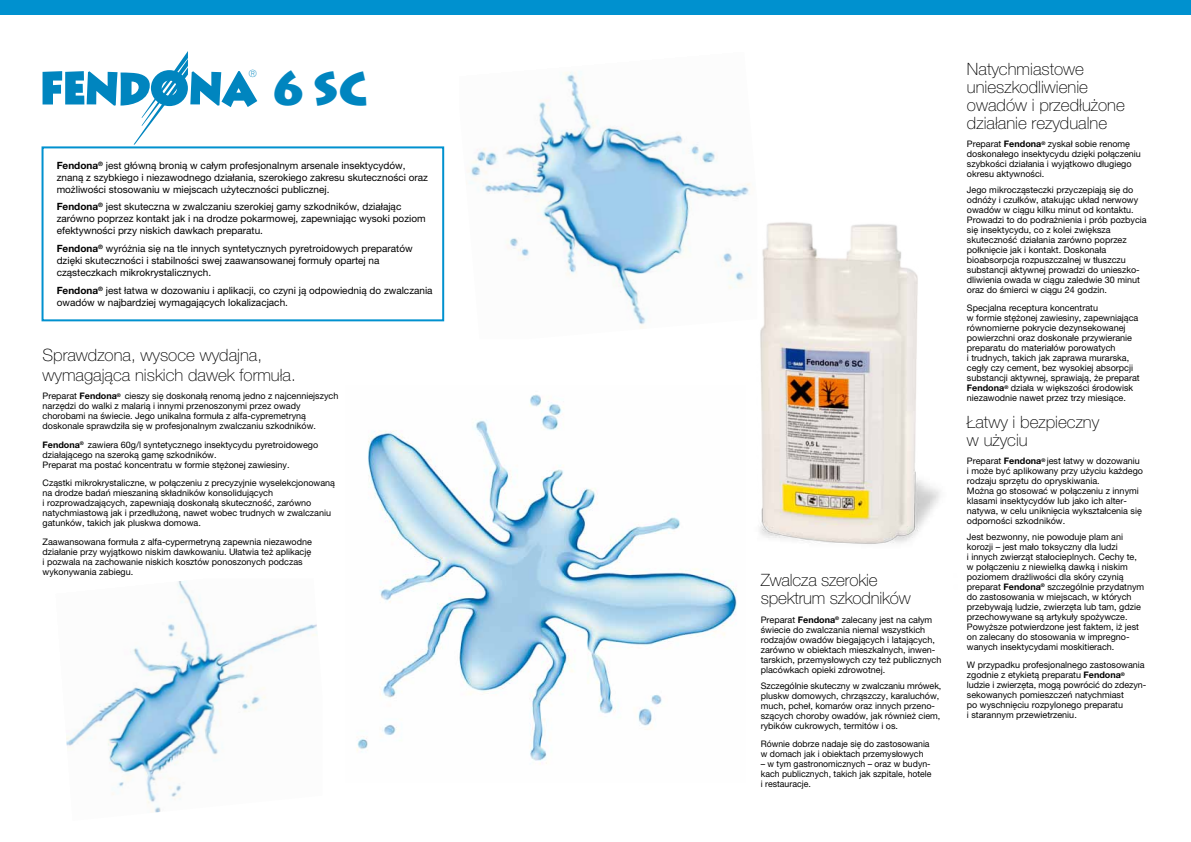
<style>
.page{position:relative;width:1191px;height:842px;background:#fff}
.page>*{position:absolute;margin:0;border:0;box-sizing:border-box;transform-origin:0 0}
.t1{font:900 46.4px "Lithos Pro";color:#0085bf}
.t2{font:100 17px/18px "Helvetica Neue LT Pro";color:#000}
.t3{font:10px/12px "Helvetica Neue LT Pro";color:#000}
.t4{font:100 10px "Helvetica Neue LT Pro";color:#0085bf}
.t5{font:9px/10px "Helvetica Neue LT Pro";color:#000}
.s1{font-weight:700}
</style>
<div class="page">
<img style="left:356px;top:394px;width:381px;height:370px">
<img style="left:724px;top:222px;width:216px;height:376px">
<div style="left:42px;top:146px;width:402px;height:175px;border:2px solid #0091cf"></div>
<img style="left:468px;top:71px;width:289px;height:268px">
<img style="left:66px;top:581px;width:251px;height:232px">
<svg style="left:43px;top:51px;width:214px;height:94px"></svg>
<div style="left:0;top:0;width:1191px;height:14px;background:#0091cf"></div>
<p class="t4" style="left:249px;top:68px;width:9px">®</p>
<h1 class="t1" style="left:269px;top:59px;width:101px">6 SC</h1>
<p class="t3" style="left:57px;top:159px;width:373px"><span class="s1">Fendona</span><sup>®</sup> jest główną bronią w całym profesjonalnym arsenale insektycydów, znaną z szybkiego i niezawodnego działania, szerokiego zakresu skuteczności oraz możliwości stosowaniu w miejscach użyteczności publicznej.</p>
<p class="t3" style="left:57px;top:201px;width:370px"><span class="s1">Fendona</span><sup>®</sup> jest skuteczna w zwalczaniu szerokiej gamy szkodników, działając zarówno poprzez kontakt jak i na drodze pokarmowej, zapewniając wysoki poziom efektywności przy niskich dawkach preparatu.</p>
<p class="t3" style="left:57px;top:242px;width:357px"><span class="s1">Fendona</span><sup>®</sup> wyróżnia się na tle innych syntetycznych pyretroidowych preparatów dzięki skuteczności i stabilności swej zaawansowanej formuły opartej na cząsteczkach mikrokrystalicznych.</p>
<p class="t3" style="left:57px;top:284px;width:377px"><span class="s1">Fendona</span><sup>®</sup> jest łatwa w dozowaniu i aplikacji, co czyni ją odpowiednią do zwalczania owadów w najbardziej wymagających lokalizacjach.</p>
<h2 class="t2" style="left:43px;top:345px;width:255px;line-height:20px">Sprawdzona, wysoce wydajna, wymagająca niskich dawek formuła.</h2>
<p class="t5" style="left:43px;top:391px;width:297px">Preparat <span class="s1">Fendona</span><sup>®</sup> cieszy się doskonałą renomą jedno z najcenniejszych narzędzi do walki z malarią i innymi przenoszonymi przez owady chorobami na świecie. Jego unikalna formuła z alfa-cypremetryną doskonale sprawdziła się w profesjonalnym zwalczaniu szkodników.</p>
<p class="t5" style="left:43px;top:439px;width:277px"><span class="s1">Fendona</span><sup>®</sup> zawiera 60g/l syntetycznego insektycydu pyretroidowego działającego na szeroką gamę szkodników.<br>Preparat ma postać koncentratu w formie stężonej zawiesiny.</p>
<p class="t5" style="left:43px;top:478px;width:294px">Cząstki mikrokrystaliczne, w połączeniu z precyzyjnie wyselekcjonowaną na drodze badań mieszaniną składników konsolidujących<br>i rozprowadzających, zapewniają doskonałą skuteczność, zarówno natychmiastową jak i przedłużoną, nawet wobec trudnych w zwalczaniu gatunków, takich jak pluskwa domowa.</p>
<p class="t5" style="left:43px;top:536px;width:271px">Zaawansowana formuła z alfa-cypermetryną zapewnia niezawodne działanie przy wyjątkowo niskim dawkowaniu. Ułatwia też aplikację i pozwala na zachowanie niskich kosztów ponoszonych podczas wykonywania zabiegu.</p>
<h2 class="t2" style="left:761px;top:571px;width:151px">Zwalcza szerokie spektrum szkodników</h2>
<p class="t5" style="left:761px;top:615px;width:182px">Preparat <span class="s1">Fendona</span><sup>®</sup> zalecany jest na całym świecie do zwalczania niemal wszystkich rodzajów owadów biegających i latających, zarówno w obiektach mieszkalnych, inwen&shy;tarskich, przemysłowych czy też publicznych placówkach opieki zdrowotnej.</p>
<p class="t5" style="left:761px;top:680px;width:182px">Szczególnie skuteczny w zwalczaniu mrówek, pluskw domowych, chrząszczy, karaluchów, much, pcheł, komarów oraz innych przeno&shy;szących choroby owadów, jak również ciem, rybików cukrowych, termitów i os.</p>
<p class="t5" style="left:761px;top:739px;width:170px">Równie dobrze nadaje się do zastosowania w domach jak i obiektach przemysłowych</p>
<p class="t5" style="left:761px;top:759px;width:172px;text-align:justify">– w tym gastronomicznych – oraz w budyn&shy;kach publicznych, takich jak szpitale, hotele i restauracje.</p>
<h2 class="t2" style="left:967px;top:59px;width:159px">Natychmiastowe unieszkodliwienie owadów i przedłużone działanie rezydualne</h2>
<p class="t5" style="left:967px;top:139px;width:175px">Preparat <span class="s1">Fendona</span><sup>®</sup> zyskał sobie renomę doskonałego insektycydu dzięki połączeniu szybkości działania i wyjątkowo długiego okresu aktywności.</p>
<p class="t5" style="left:967px;top:184px;width:181px">Jego mikrocząsteczki przyczepiają się do odnóży i czułków, atakując układ nerwowy owadów w ciągu kilku minut od kontaktu.<br>Prowadzi to do podrażnienia i prób pozbycia się insektycydu, co z kolei zwiększa skuteczność działania zarówno poprzez połknięcie jak i kontakt. Doskonała bioabsorpcja rozpuszczalnej w tłuszczu substancji aktywnej prowadzi do unieszko&shy;dliwienia owada w ciągu zaledwie 30 minut oraz do śmierci w ciągu 24 godzin.</p>
<p class="t5" style="left:967px;top:303px;width:174px">Specjalna receptura koncentratu<br>w formie stężonej zawiesiny, zapewniająca równomierne pokrycie dezynsekowanej powierzchni oraz doskonałe przywieranie preparatu do materiałów porowatych<br>i trudnych, takich jak zaprawa murarska, cegły czy cement, bez wysokiej absorpcji substancji aktywnej, sprawiają, że preparat <span class="s1">Fendona</span><sup>®</sup> działa w większości środowisk niezawodnie nawet przez trzy miesiące.</p>
<h2 class="t2" style="left:967px;top:413px;width:134px">Łatwy i bezpieczny w użyciu</h2>
<p class="t5" style="left:967px;top:456px;width:177px">Preparat <span class="s1">Fendona</span><sup>®</sup> jest łatwy w dozowaniu i może być aplikowany przy użyciu każdego rodzaju sprzętu do opryskiwania.<br>Można go stosować w połączeniu z innymi klasami insektycydów lub jako ich alter&shy;natywa, w celu uniknięcia wykształcenia się odporności szkodników.</p>
<p class="t5" style="left:967px;top:532px;width:179px">Jest bezwonny, nie powoduje plam ani korozji – jest mało toksyczny dla ludzi<br>i innych zwierząt stałocieplnych. Cechy te, w połączeniu z niewielką dawką i niskim poziomem drażliwości dla skóry czynią preparat <span class="s1">Fendona</span><sup>®</sup> szczególnie przydatnym do zastosowania w miejscach, w których przebywają ludzie, zwierzęta lub tam, gdzie przechowywane są artykuły spożywcze.<br>Powyższe potwierdzone jest faktem, iż jest on zalecany do stosowania w impregno&shy;wanych insektycydami moskitierach.</p>
<p class="t5" style="left:967px;top:660px;width:181px">W przypadku profesjonalnego zastosowania zgodnie z etykietą preparatu <span class="s1">Fendona</span><sup>® </sup>ludzie i zwierzęta, mogą powrócić do zdezyn&shy;sekowanych pomieszczeń natychmiast<br>po wyschnięciu rozpylonego preparatu<br>i starannym przewietrzeniu.</p>
</div>
